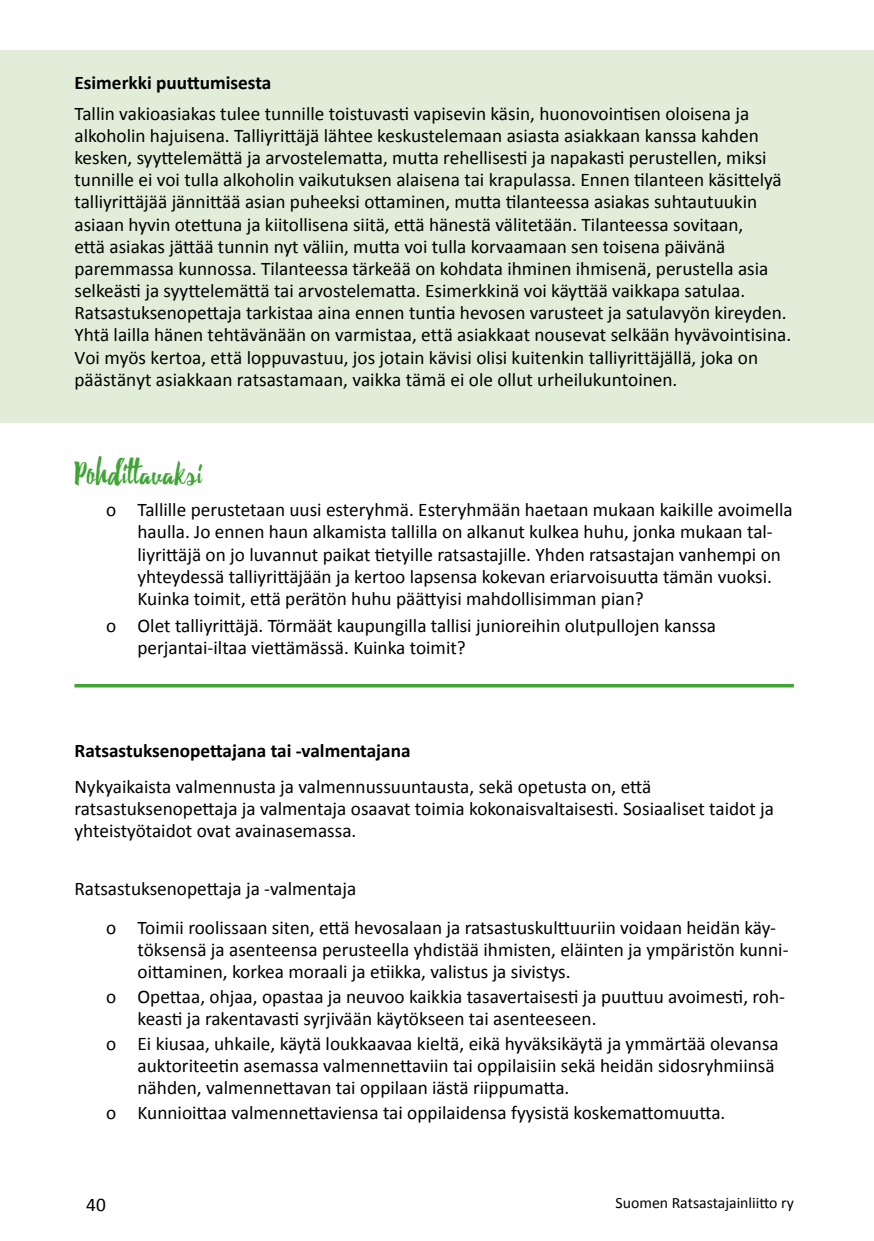
<style>
.page{position:relative;width:874px;height:1241px;background:#fff}
.page>*{position:absolute;margin:0;border:0;box-sizing:border-box;transform-origin:0 0}
.t1{font:33.25px "Beacon";letter-spacing:.025em;color:#3fa535}
.t2{font:19.25px/22.1px "Calibri";color:#000}
.t3{font:700 19.25px "Calibri";color:#000}
.t4{font:15.75px "Calibri";color:#000}
</style>
<div class="page">
<div style="left:0;top:50px;width:873px;height:372px;background:#e2edd9"></div>
<hr style="left:74px;top:684px;width:719px;height:3px;background:#3fa535">
<p class="t3" style="left:74px;top:71px;width:198px">Esimerkki puuttumisesta</p>
<p class="t2" style="left:74px;top:101px;width:717px">Tallin vakioasiakas tulee tunnille toistuvasti vapisevin käsin, huonovointisen oloisena ja alkoholin hajuisena. Talliyrittäjä lähtee keskustelemaan asiasta asiakkaan kanssa kahden kesken, syyttelemättä ja arvostelematta, mutta rehellisesti ja napakasti perustellen, miksi tunnille ei voi tulla alkoholin vaikutuksen alaisena tai krapulassa. Ennen tilanteen käsittelyä talliyrittäjää jännittää asian puheeksi ottaminen, mutta tilanteessa asiakas suhtautuukin asiaan hyvin otettuna ja kiitollisena siitä, että hänestä välitetään. Tilanteessa sovitaan,<br>että asiakas jättää tunnin nyt väliin, mutta voi tulla korvaamaan sen toisena päivänä paremmassa kunnossa. Tilanteessa tärkeää on kohdata ihminen ihmisenä, perustella asia selkeästi ja syyttelemättä tai arvostelematta. Esimerkkinä voi käyttää vaikkapa satulaa.<br>Ratsastuksenopettaja tarkistaa aina ennen tuntia hevosen varusteet ja satulavyön kireyden.<br>Yhtä lailla hänen tehtävänään on varmistaa, että asiakkaat nousevat selkään hyvävointisina.<br>Voi myös kertoa, että loppuvastuu, jos jotain kävisi olisi kuitenkin talliyrittäjällä, joka on päästänyt asiakkaan ratsastamaan, vaikka tämä ei ole ollut urheilukuntoinen.</p>
<h1 class="t1" style="left:74px;top:452px;width:129px">Pohdittavaksi</h1>
<p class="t2" style="left:137px;top:497px;width:656px;text-indent:-31px">o Tallille perustetaan uusi esteryhmä. Esteryhmään haetaan mukaan kaikille avoimella haulla. Jo ennen haun alkamista tallilla on alkanut kulkea huhu, jonka mukaan tal&shy;liyrittäjä on jo luvannut paikat tietyille ratsastajille. Yhden ratsastajan vanhempi on yhteydessä talliyrittäjään ja kertoo lapsensa kokevan eriarvoisuutta tämän vuoksi.<br>Kuinka toimit, että perätön huhu päättyisi mahdollisimman pian?</p>
<p class="t2" style="left:137px;top:613px;width:580px;text-indent:-31px">o Olet talliyrittäjä. Törmäät kaupungilla tallisi junioreihin olutpullojen kanssa perjantai-iltaa viettämässä. Kuinka toimit?</p>
<p class="t3" style="left:74px;top:738px;width:337px">Ratsastuksenopettajana tai -valmentajana</p>
<p class="t2" style="left:74px;top:774px;width:700px">Nykyaikaista valmennusta ja valmennussuuntausta, sekä opetusta on, että ratsastuksenopettaja ja valmentaja osaavat toimia kokonaisvaltaisesti. Sosiaaliset taidot ja yhteistyötaidot ovat avainasemassa.</p>
<p class="t2" style="left:106px;top:868px;width:671px;line-height:38.7px;text-indent:-31px">Ratsastuksenopettaja ja -valmentaja<br>o Toimii roolissaan siten, että hevosalaan ja ratsastuskulttuuriin voidaan heidän käy-</p>
<p class="t2" style="left:137px;top:937px;width:652px">töksensä ja asenteensa perusteella yhdistää ihmisten, eläinten ja ympäristön kunni&shy;oittaminen, korkea moraali ja etiikka, valistus ja sivistys.</p>
<p class="t2" style="left:137px;top:984px;width:648px;text-indent:-31px">o Opettaa, ohjaa, opastaa ja neuvoo kaikkia tasavertaisesti ja puuttuu avoimesti, roh&shy;keasti ja rakentavasti syrjivään käytökseen tai asenteeseen.</p>
<p class="t2" style="left:137px;top:1031px;width:642px;text-indent:-31px">o Ei kiusaa, uhkaile, käytä loukkaavaa kieltä, eikä hyväksikäytä ja ymmärtää olevansa auktoriteetin asemassa valmennettaviin tai oppilaisiin sekä heidän sidosryhmiinsä nähden, valmennettavan tai oppilaan iästä riippumatta.</p>
<p class="t2" style="left:106px;top:1100px;width:620px">o Kunnioittaa valmennettaviensa tai oppilaidensa fyysistä koskemattomuutta.</p>
<p class="t2" style="left:86px;top:1192px;width:21px">40</p>
<p class="t4" style="left:615px;top:1192px;width:180px">Suomen Ratsastajainliitto ry</p>
</div>
